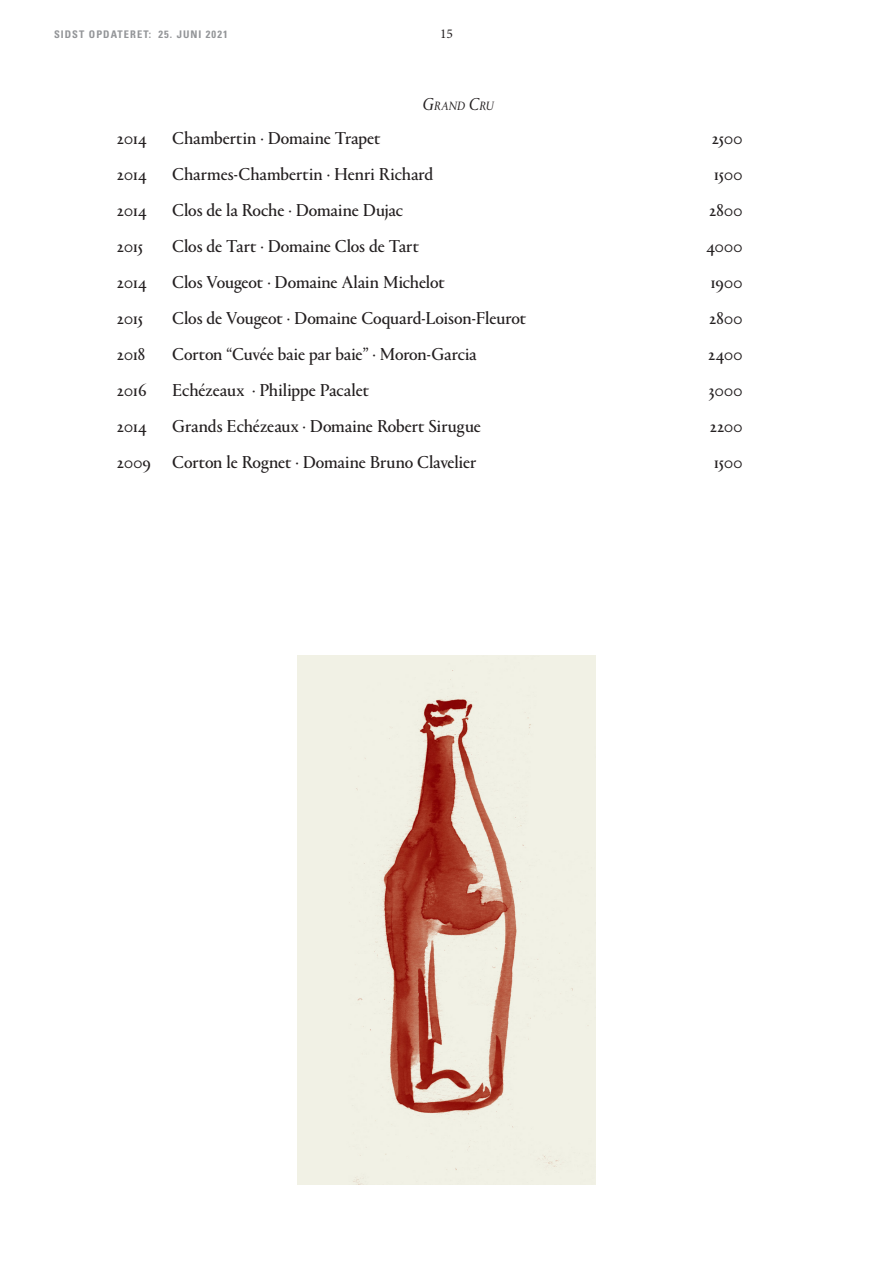
<style>
.page{position:relative;width:893px;height:1263px;background:#fff}
.page>*{position:absolute;margin:0;border:0;box-sizing:border-box;transform-origin:0 0}
.dansk_text__regular{font:18px "Portrait Regular 2";color:#231f20}
.t1{font:13.5px "Minion Pro";color:#231f20}
.t2{font:italic 12.6px "Portrait";color:#231f20}
.t3{font:700 condensed 10.5px "Univers LT Std";letter-spacing:.1em;color:#939598}
.s1{font-size:18px}
</style>
<div class="page">
<img style="left:298px;top:656px;width:297px;height:529px">
<p class="t3" style="left:54px;top:28px;width:175px">SIDST OPDATERET: 25. juni 2021</p>
<p class="t1" style="left:440px;top:24px;width:14px">15</p>
<p class="t2" style="left:423px;top:97px;width:73px"><span class="s1">G</span>RAND <span class="s1">C</span>RU</p>
<p class="dansk_text__regular" style="left:117px;top:126px;width:31px">2014</p>
<p class="dansk_text__regular" style="left:172px;top:126px;width:210px">Chambertin · Domaine Trapet</p>
<p class="dansk_text__regular" style="left:712px;top:126px;width:32px">2500</p>
<p class="dansk_text__regular" style="left:117px;top:162px;width:31px">2014</p>
<p class="dansk_text__regular" style="left:172px;top:162px;width:263px">Charmes-Chambertin · Henri Richard</p>
<p class="dansk_text__regular" style="left:714px;top:162px;width:30px">1500</p>
<p class="dansk_text__regular" style="left:117px;top:198px;width:31px">2014</p>
<p class="dansk_text__regular" style="left:172px;top:198px;width:233px">Clos de la Roche · Domaine Dujac</p>
<p class="dansk_text__regular" style="left:709px;top:198px;width:35px">2800</p>
<p class="dansk_text__regular" style="left:117px;top:234px;width:28px">2015</p>
<p class="dansk_text__regular" style="left:172px;top:234px;width:248px">Clos de Tart · Domaine Clos de Tart</p>
<p class="dansk_text__regular" style="left:706px;top:234px;width:38px">4000</p>
<p class="dansk_text__regular" style="left:117px;top:270px;width:31px">2014</p>
<p class="dansk_text__regular" style="left:172px;top:270px;width:274px">Clos Vougeot · Domaine Alain Michelot</p>
<p class="dansk_text__regular" style="left:711px;top:270px;width:33px">1900</p>
<p class="dansk_text__regular" style="left:117px;top:306px;width:28px">2015</p>
<p class="dansk_text__regular" style="left:172px;top:306px;width:356px">Clos de Vougeot · Domaine Coquard-Loison-Fleurot</p>
<p class="dansk_text__regular" style="left:709px;top:306px;width:35px">2800</p>
<p class="dansk_text__regular" style="left:117px;top:342px;width:30px">2018</p>
<p class="dansk_text__regular" style="left:172px;top:342px;width:306px">Corton “Cuvée baie par baie” · Moron-Garcia</p>
<p class="dansk_text__regular" style="left:708px;top:342px;width:36px">2400</p>
<p class="dansk_text__regular" style="left:117px;top:378px;width:31px">2016</p>
<p class="dansk_text__regular" style="left:172px;top:378px;width:198px">Echézeaux · Philippe Pacalet</p>
<p class="dansk_text__regular" style="left:709px;top:378px;width:35px">3000</p>
<p class="dansk_text__regular" style="left:117px;top:414px;width:31px">2014</p>
<p class="dansk_text__regular" style="left:172px;top:414px;width:310px">Grands Echézeaux · Domaine Robert Sirugue</p>
<p class="dansk_text__regular" style="left:710px;top:414px;width:34px">2200</p>
<p class="dansk_text__regular" style="left:117px;top:450px;width:361px">2009 Corton le Rognet · Domaine Bruno Clavelier</p>
<p class="dansk_text__regular" style="left:714px;top:450px;width:30px">1500</p>
</div>
